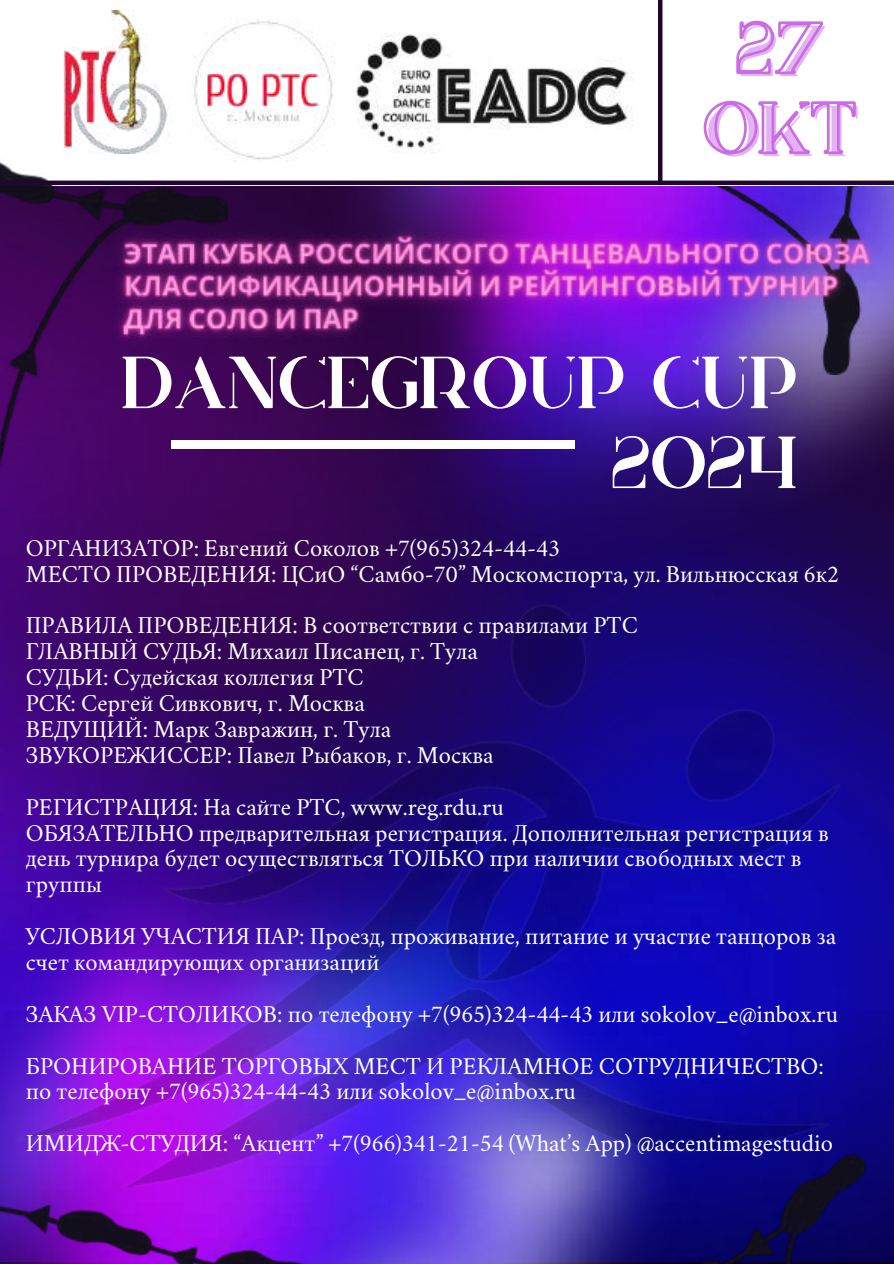
<style>
.page{position:relative;width:894px;height:1264px;background:#fff}
.page>*{position:absolute;margin:0;border:0;box-sizing:border-box;transform-origin:0 0}
.t1{font:700 73.5px/79.8px "Huova";color:#fff;text-align:right}
.t2{font:700 71.55px/79.8px "Huova";color:#e4b2f3;text-align:center}
.t3{font:24px/25.8px "Crimson";color:#fff}
</style>
<div class="page">
<img style="left:281px;top:185px;width:612px;height:422px">
<img style="left:373px;top:185px;width:520px;height:189px">
<img style="left:111px;top:10px;width:25px;height:21px">
<img style="left:228px;top:21px;width:105px;height:141px">
<img style="left:356px;top:33px;width:277px;height:118px">
<img style="left:0;top:31px;width:242px;height:464px">
<img style="left:0;top:495px;width:889px;height:768px">
<div style="left:171px;top:440px;width:403px;height:9px;background:#fff"></div>
<svg style="left:736px;top:20px;width:87px;height:55px"></svg>
<svg style="left:703px;top:100px;width:153px;height:55px"></svg>
<div style="left:657px;top:0;width:5px;height:185px;background:#210632"></div>
<div style="left:0;top:180px;width:893px;height:5px;background:#210632"></div>
<img style="left:96px;top:208px;width:797px;height:157px">
<img style="left:205px;top:1030px;width:688px;height:233px">
<h2 class="t2" style="left:706px;top:12px;width:154px">27<br>ОКТ</h2>
<h1 class="t1" style="left:121px;top:344px;width:678px">DANCEGROUP CUP<br>2024</h1>
<p class="t3" style="left:26px;top:537px;width:814px">ОРГАНИЗАТОР: Евгений Соколов +7(965)324-44-43<br>МЕСТО ПРОВЕДЕНИЯ: ЦСиО “Самбо-70” Москомспорта, ул. Вильнюсская 6к2</p>
<p class="t3" style="left:26px;top:615px;width:613px">ПРАВИЛА ПРОВЕДЕНИЯ: В соответствии с правилами РТС ГЛАВНЫЙ СУДЬЯ: Михаил Писанец, г. Тула<br>СУДЬИ: Судейская коллегия РТС<br>РСК: Сергей Сивкович, г. Москва<br>ВЕДУЩИЙ: Марк Завражин, г. Тула<br>ЗВУКОРЕЖИССЕР: Павел Рыбаков, г. Москва</p>
<p class="t3" style="left:26px;top:796px;width:804px">РЕГИСТРАЦИЯ: На сайте РТС, www.reg.rdu.ru<br>ОБЯЗАТЕЛЬНО предварительная регистрация. Дополнительная регистрация в день турнира будет осуществляться ТОЛЬКО при наличии свободных мест в группы</p>
<p class="t3" style="left:26px;top:925px;width:811px">УСЛОВИЯ УЧАСТИЯ ПАР: Проезд, проживание, питание и участие танцоров за счет командирующих организаций</p>
<p class="t3" style="left:26px;top:990px;width:813px;line-height:51.8px">ЗАКАЗ VIP-СТОЛИКОВ: по телефону +7(965)324-44-43 или sokolov_e@inbox.ru<br>БРОНИРОВАНИЕ ТОРГОВЫХ МЕСТ И РЕКЛАМНОЕ СОТРУДНИЧЕСТВО:</p>
<p class="t3" style="left:26px;top:1068px;width:808px;line-height:51.8px">по телефону +7(965)324-44-43 или sokolov_e@inbox.ru<br>ИМИДЖ-СТУДИЯ: “Акцент” +7(966)341-21-54 (What’s App) @accentimagestudio</p>
</div>
